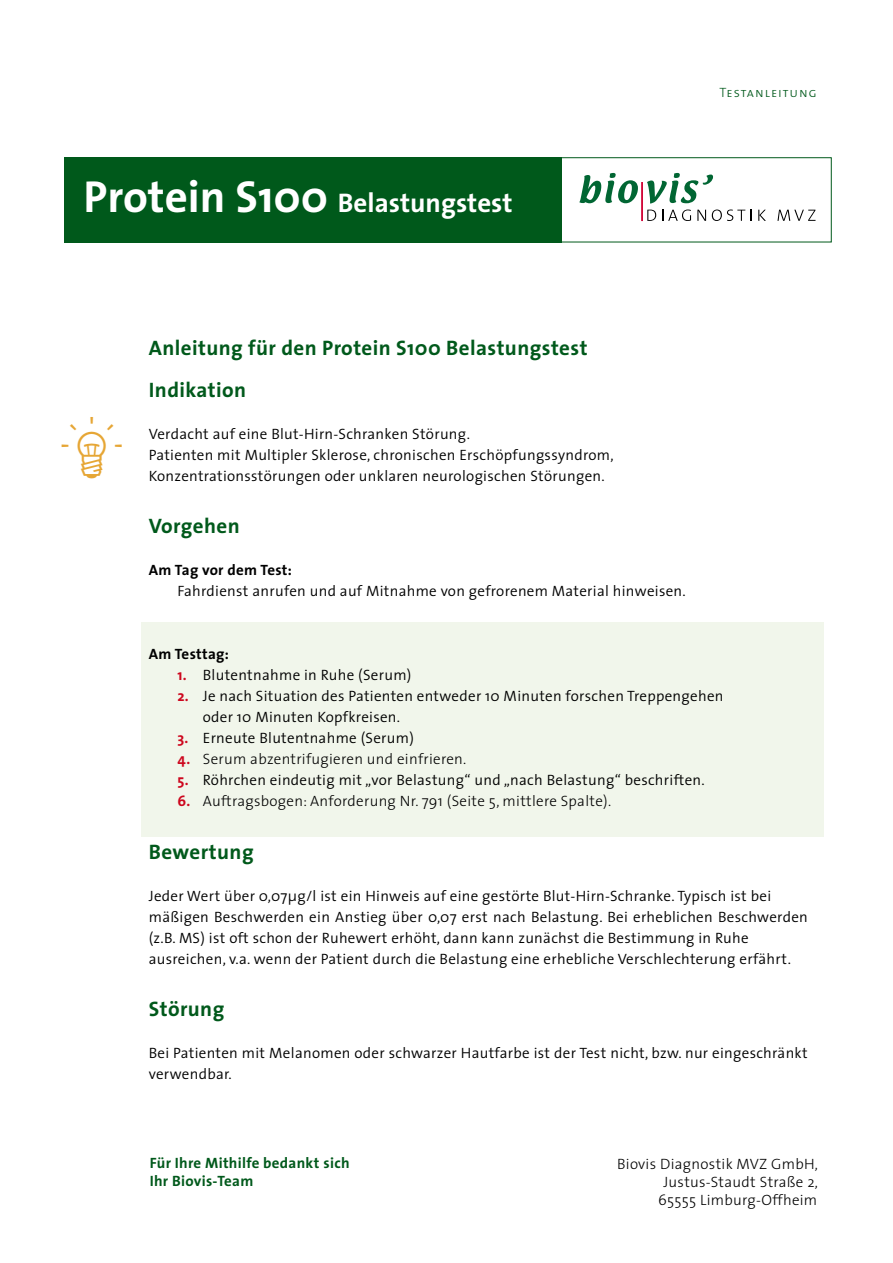
<style>
.page{position:relative;width:893px;height:1263px;background:#fff}
.page>*{position:absolute;margin:0;border:0;box-sizing:border-box;transform-origin:0 0}
.t1{font:700 27px "The Sans";color:#fff}
.t2{font:700 21px/42px "The Sans";letter-spacing:.02em;color:#00591b}
.t3{font:300 15px/21px "The Sans";letter-spacing:.02em;color:#000}
.t4{font:300 15px/18px "The Sans";letter-spacing:.02em;color:#000;text-align:right}
.t5{font:700 15px/18px "The Sans";letter-spacing:.02em;color:#00591b}
.t6{font:700 15px "The Sans";letter-spacing:.02em;color:#000}
.t7{font:13.5px "The Sans Light Caps";letter-spacing:.075em;color:#00591b}
.s1{font-size:45px}
.s2{font-weight:700;color:#cd071e}
</style>
<div class="page">
<div style="left:141px;top:622px;width:683px;height:215px;background:#f1f6eb"></div>
<div style="left:64px;top:157px;width:497px;height:85px;background:#00591b"></div>
<svg style="left:579px;top:173px;width:59px;height:30px"></svg>
<svg style="left:647px;top:173px;width:66px;height:31px"></svg>
<svg style="left:647px;top:210px;width:9px;height:11px"></svg>
<svg style="left:662px;top:210px;width:29px;height:11px"></svg>
<svg style="left:697px;top:210px;width:9px;height:11px"></svg>
<svg style="left:712px;top:210px;width:39px;height:11px"></svg>
<svg style="left:758px;top:210px;width:8px;height:11px"></svg>
<svg style="left:777px;top:210px;width:38px;height:11px"></svg>
<hr style="left:641px;top:182px;width:2px;height:39px;background:#ce012e">
<div style="left:561px;top:157px;width:271px;height:85px;border:1px solid #00591b"></div>
<h1 class="t1" style="left:84px;top:180px;width:430px"><span class="s1">Protein S100</span> Belastungstest</h1>
<p class="t7" style="left:719px;top:81px;width:99px">Testanleitung</p>
<h2 class="t2" style="left:149px;top:326px;width:440px">Anleitung für den Protein S100 Belastungstest<br>Indikation</h2>
<p class="t3" style="left:149px;top:422px;width:466px">Verdacht auf eine Blut-Hirn-Schranken Störung.<br>Patienten mit Multipler Sklerose, chronischen Erschöpfungssyndrom,<br>Konzentrationsstörungen oder unklaren neurologischen Störungen.</p>
<h2 class="t2" style="left:149px;top:504px;width:92px">Vorgehen</h2>
<p class="t6" style="left:149px;top:557px;width:145px">Am Tag vor dem Test:</p>
<p class="t3" style="left:177px;top:580px;width:510px">Fahrdienst anrufen und auf Mitnahme von gefrorenem Material hinweisen.</p>
<p class="t6" style="left:149px;top:641px;width:82px">Am Testtag:</p>
<p class="t3" style="left:177px;top:664px;width:236px"><span class="s2">1.</span> Blutentnahme in Ruhe (Serum)</p>
<p class="t3" style="left:203px;top:685px;width:522px;text-indent:-26px"><span class="s2">2.</span> Je nach Situation des Patienten entweder 10 Minuten forschen Treppengehen oder 10 Minuten Kopfkreisen.</p>
<p class="t3" style="left:177px;top:727px;width:238px"><span class="s2">3.</span> Erneute Blutentnahme (Serum)</p>
<p class="t4" style="left:177px;top:749px;width:291px"><span class="s2">4.</span> Serum abzentrifugieren und einfrieren.</p>
<p class="t3" style="left:177px;top:769px;width:529px"><span class="s2">5.</span> Röhrchen eindeutig mit „vor Belastung“ und „nach Belastung“ beschriften.</p>
<p class="t4" style="left:177px;top:791px;width:435px"><span class="s2">6.</span> Auftragsbogen: Anforderung Nr. 791 (Seite 5, mittlere Spalte).</p>
<h2 class="t2" style="left:149px;top:830px;width:106px">Bewertung</h2>
<p class="t3" style="left:149px;top:884px;width:661px">Jeder Wert über 0,07µg/l ist ein Hinweis auf eine gestörte Blut-Hirn-Schranke. Typisch ist bei mäßigen Beschwerden ein Anstieg über 0,07 erst nach Belastung. Bei erheblichen Beschwerden (z.B. MS) ist oft schon der Ruhewert erhöht, dann kann zunächst die Bestimmung in Ruhe ausreichen, v.a. wenn der Patient durch die Belastung eine erhebliche Verschlechterung erfährt.</p>
<h2 class="t2" style="left:149px;top:987px;width:77px">Störung</h2>
<p class="t3" style="left:149px;top:1042px;width:660px">Bei Patienten mit Melanomen oder schwarzer Hautfarbe ist der Test nicht, bzw. nur eingeschränkt verwendbar.</p>
<p class="t5" style="left:150px;top:1153px;width:201px">Für Ihre Mithilfe bedankt sich<br>Ihr Biovis-Team</p>
<p class="t4" style="left:617px;top:1154px;width:202px">Biovis Diagnostik MVZ GmbH,<br>Justus-Staudt Straße 2,<br>65555 Limburg-Offheim</p>
</div>
